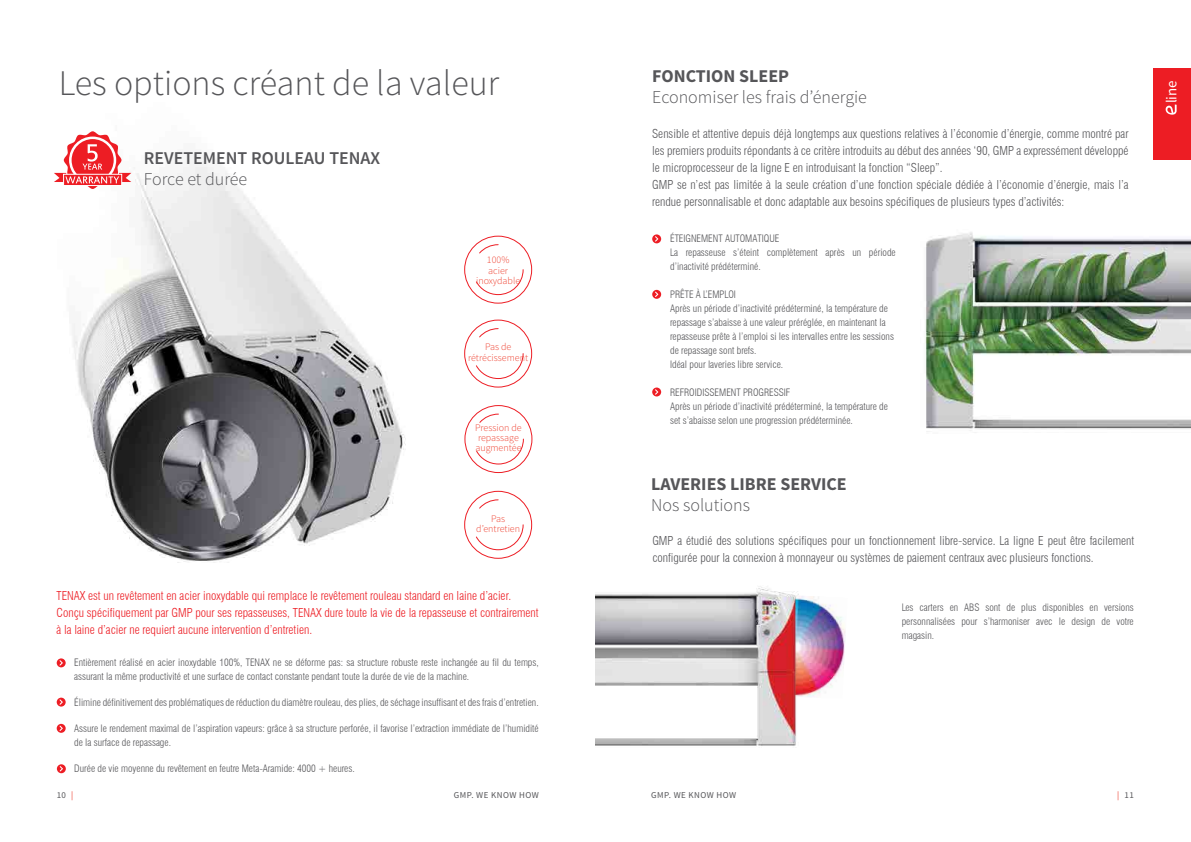
<style>
.page{position:relative;width:1191px;height:842px;background:#fff}
.page>*{position:absolute;margin:0;border:0;box-sizing:border-box;transform-origin:0 0}
.t1{font:300 36px "Source Sans Pro";color:#565659}
.t2{font:300 18px "Source Sans Pro";color:#565659}
.t3{font:700 18px "Source Sans Pro";color:#565659}
.t4{font:600 18px "Source Sans Pro";color:#565659}
.t5{font:14.9px "Source Sans Pro";color:#fff}
.t6{font:300 condensed 12px/17px "Swiss 721 BT";color:#565659}
.t7{font:300 condensed 12px/17px "Swiss 721 BT";color:#ed1d24}
.t8{font:300 condensed 10px/14px "Swiss 721 BT";color:#565659}
.t9{font:300 10px/10.2px "Source Sans Pro";color:#ef4130;text-align:center}
.t10{font:9px "Source Sans Pro";letter-spacing:.05em;color:#565659}
.s1{color:#ef4130}
</style>
<div class="page">
<img style="left:925px;top:232px;width:266px;height:201px">
<img style="left:798px;top:596px;width:47px;height:101px">
<img style="left:595px;top:586px;width:203px;height:160px">
<img style="left:72px;top:155px;width:334px;height:407px">
<svg style="left:464px;top:235px;width:68px;height:69px"></svg>
<svg style="left:464px;top:319px;width:68px;height:69px"></svg>
<svg style="left:464px;top:405px;width:68px;height:68px"></svg>
<svg style="left:652px;top:234px;width:9px;height:9px"></svg>
<svg style="left:655px;top:236px;width:3px;height:6px"></svg>
<svg style="left:652px;top:290px;width:9px;height:9px"></svg>
<svg style="left:655px;top:292px;width:3px;height:5px"></svg>
<svg style="left:652px;top:387px;width:9px;height:9px"></svg>
<svg style="left:655px;top:389px;width:3px;height:6px"></svg>
<svg style="left:464px;top:491px;width:68px;height:68px"></svg>
<svg style="left:57px;top:658px;width:9px;height:9px"></svg>
<svg style="left:59px;top:660px;width:4px;height:6px"></svg>
<svg style="left:57px;top:698px;width:9px;height:9px"></svg>
<svg style="left:59px;top:699px;width:4px;height:6px"></svg>
<svg style="left:57px;top:764px;width:9px;height:9px"></svg>
<svg style="left:60px;top:766px;width:3px;height:5px"></svg>
<div style="left:57px;top:724px;width:9px;height:9px;background:#ed1d24;border-radius:50%"></div>
<svg style="left:59px;top:725px;width:4px;height:6px"></svg>
<svg style="left:54px;top:131px;width:77px;height:58px"></svg>
<div style="left:1153px;top:68px;width:38px;height:91px;background:#ed1d24"></div>
<svg style="left:1165px;top:104px;width:11px;height:11px"></svg>
<h1 class="t1" style="left:59px;top:61px;width:442px">Les options créant de la valeur</h1>
<h2 class="t4" style="left:144px;top:146px;width:238px">REVETEMENT ROULEAU TENAX</h2>
<h2 class="t2" style="left:144px;top:168px;width:105px">Force et durée</h2>
<p class="t9" style="left:476px;top:255px;width:46px">100% acier inoxydable</p>
<p class="t9" style="left:468px;top:342px;width:61px">Pas de rétrécissement</p>
<p class="t9" style="left:475px;top:422px;width:48px;text-align:left">Pression de repassage augmentée</p>
<p class="t9" style="left:476px;top:513px;width:45px">Pas d’entretien</p>
<p class="t7" style="left:57px;top:587px;width:483px">TENAX est un revêtement en acier inoxydable qui remplace le revêtement rouleau standard en laine d’acier.<br>Conçu spécifiquement par GMP pour ses repasseuses, TENAX dure toute la vie de la repasseuse et contrairement à la laine d’acier ne requiert aucune intervention d’entretien.</p>
<p class="t8" style="left:74px;top:655px;width:466px">Entièrement réalisé en acier inoxydable 100%, TENAX ne se déforme pas: sa structure robuste reste inchangée au fil du temps, assurant la même productivité et une surface de contact constante pendant toute la durée de vie de la machine.</p>
<p class="t8" style="left:74px;top:695px;width:466px">Élimine définitivement des problématiques de réduction du diamètre rouleau, des plies, de séchage insuffisant et des frais d’entretien.</p>
<p class="t8" style="left:74px;top:721px;width:466px">Assure le rendement maximal de l’aspiration vapeurs: grâce à sa structure perforée, il favorise l’extraction immédiate de l’humidité de la surface de repassage.</p>
<p class="t8" style="left:74px;top:761px;width:282px">Durée de vie moyenne du revêtement en feutre Meta-Aramide: 4000 + heures.</p>
<h2 class="t3" style="left:652px;top:64px;width:138px">FONCTION SLEEP</h2>
<h2 class="t2" style="left:652px;top:86px;width:216px">Economiser les frais d’énergie</h2>
<p class="t6" style="left:652px;top:125px;width:478px">Sensible et attentive depuis déjà longtemps aux questions relatives à l’économie d’énergie, comme montré par les premiers produits répondants à ce critère introduits au début des années ‘90, GMP a expressément développé le microprocesseur de la ligne E en introduisant la fonction “Sleep”.<br>GMP se n’est pas limitée à la seule création d’une fonction spéciale dédiée à l’économie d’énergie, mais l’a rendue personnalisable et donc adaptable aux besoins spécifiques de plusieurs types d’activités:</p>
<p class="t8" style="left:670px;top:231px;width:227px">ÉTEIGNEMENT AUTOMATIQUE<br>La repasseuse s’éteint complètement après un période d’inactivité prédéterminé.</p>
<p class="t8" style="left:670px;top:287px;width:225px">PRÊTE À L’EMPLOI<br>Après un période d’inactivité prédéterminé, la température de repassage s’abaisse à une valeur préréglée, en maintenant la repasseuse prête à l’emploi si les intervalles entre les sessions de repassage sont brefs.<br>Idéal pour laveries libre service.</p>
<p class="t8" style="left:670px;top:385px;width:219px">REFROIDISSEMENT PROGRESSIF<br>Après un période d’inactivité prédéterminé, la température de set s’abaisse selon une progression prédéterminée.</p>
<h2 class="t3" style="left:651px;top:472px;width:197px">LAVERIES LIBRE SERVICE</h2>
<h2 class="t2" style="left:651px;top:494px;width:100px">Nos solutions</h2>
<p class="t6" style="left:652px;top:532px;width:483px">GMP a étudié des solutions spécifiques pour un fonctionnement libre-service. La ligne E peut être facilement configurée pour la connexion à monnayeur ou systèmes de paiement centraux avec plusieurs fonctions.</p>
<p class="t8" style="left:901px;top:600px;width:233px;text-align:justify">Les carters en ABS sont de plus disponibles en versions personnalisées pour s’harmoniser avec le design de votre magasin.</p>
<p class="t10" style="left:57px;top:789px;width:18px">10 <span class="s1">|</span></p>
<p class="t10" style="left:454px;top:789px;width:86px">GMP. WE KNOW HOW</p>
<p class="t10" style="left:651px;top:789px;width:86px">GMP. WE KNOW HOW</p>
<p class="t10" style="left:1117px;top:789px;width:18px"><span class="s1">|</span> 11</p>
<h3 class="t5" style="left:1162px;top:103px;width:25px;rotate:-90deg">line</h3>
</div>
